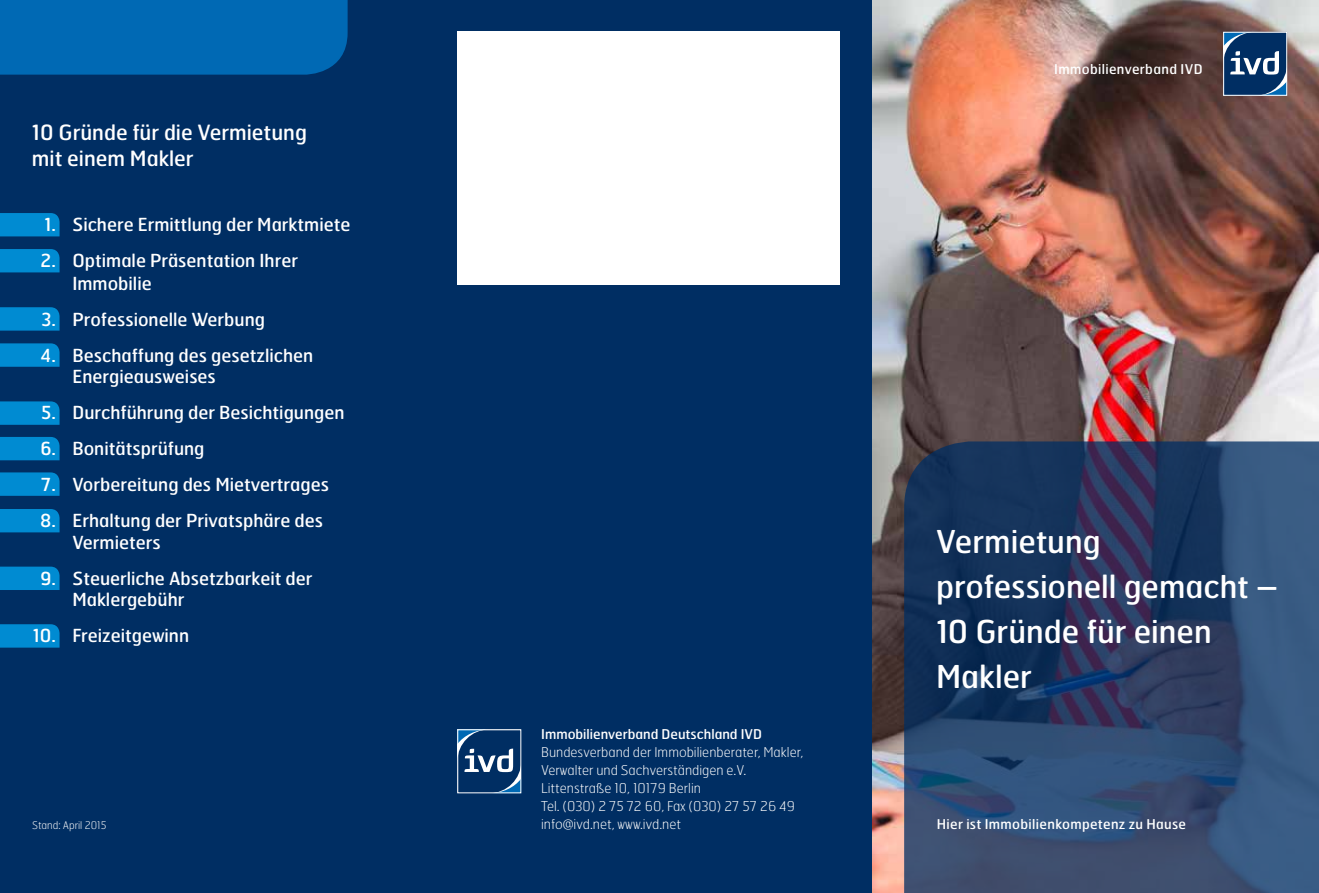
<style>
.page{position:relative;width:1319px;height:893px;background:#fff}
.page>*{position:absolute;margin:0;border:0;box-sizing:border-box;transform-origin:0 0}
.t1{font:31.5px/45px "Hermes";color:#fff}
.t2{font:21px/25.2px "Hermes";color:#fff}
.t3{font:18px/21.6px "Hermes";color:#fff}
.t4{font:100 13.5px/18px "Hermes";color:#fff}
.t5{font:13.5px "Hermes";letter-spacing:.025em;color:#fff}
.t6{font:13.5px "Hermes";color:#fff}
.t7{font:100 10.5px "Hermes";color:#fff}
</style>
<div class="page">
<div style="left:0;top:0;width:425px;height:893px;background:#002e63"></div>
<img style="left:872px;top:0;width:446px;height:893px">
<div style="left:425px;top:0;width:447px;height:893px;background:#002e63"></div>
<svg style="left:1222px;top:32px;width:65px;height:64px;background:#355b86"></svg>
<svg style="left:904px;top:441px;width:414px;height:452px;background:#2b4267"></svg>
<svg style="left:457px;top:729px;width:64px;height:65px"></svg>
<div style="left:457px;top:32px;width:383px;height:253px;background:#fff"></div>
<div style="left:0;top:0;width:347px;height:75px;background:#0069b4"></div>
<svg style="left:0;top:213px;width:60px;height:23px"></svg>
<svg style="left:0;top:249px;width:60px;height:23px"></svg>
<svg style="left:0;top:307px;width:60px;height:24px"></svg>
<svg style="left:0;top:343px;width:60px;height:24px"></svg>
<svg style="left:0;top:401px;width:60px;height:24px"></svg>
<svg style="left:0;top:437px;width:60px;height:23px"></svg>
<svg style="left:0;top:472px;width:60px;height:24px"></svg>
<svg style="left:0;top:509px;width:60px;height:23px"></svg>
<svg style="left:0;top:567px;width:60px;height:23px"></svg>
<svg style="left:0;top:624px;width:60px;height:24px"></svg>
<p class="t2" style="left:32px;top:119px;width:276px">10 Gründe für die Vermietung mit einem Makler</p>
<p class="t3" style="left:44px;top:213px;width:307px">1. Sichere Ermittlung der Marktmiete</p>
<p class="t3" style="left:72px;top:249px;width:227px;line-height:22.5px;text-indent:-32px">2. Optimale Präsentation Ihrer<br>Immobilie</p>
<p class="t3" style="left:41px;top:308px;width:225px">3. Professionelle Werbung</p>
<p class="t3" style="left:72px;top:344px;width:242px;text-indent:-32px">4. Beschaffung des gesetzlichen<br>Energieausweises</p>
<p class="t3" style="left:41px;top:401px;width:305px">5. Durchführung der Besichtigungen</p>
<p class="t3" style="left:40px;top:437px;width:166px">6. Bonitätsprüfung</p>
<p class="t3" style="left:41px;top:473px;width:289px">7. Vorbereitung des Mietvertrages</p>
<p class="t3" style="left:72px;top:509px;width:252px;text-indent:-32px">8. Erhaltung der Privatsphäre des<br>Vermieters</p>
<p class="t3" style="left:72px;top:567px;width:241px;text-indent:-32px">9. Steuerliche Absetzbarkeit der<br>Maklergebühr</p>
<p class="t3" style="left:33px;top:624px;width:158px">10. Freizeitgewinn</p>
<p class="t5" style="left:1054px;top:61px;width:150px">Immobilienverband IVD</p>
<h1 class="t1" style="left:935px;top:518px;width:343px">Vermietung professionell gemacht –<br>10 Gründe für einen<br>Makler</h1>
<p class="t6" style="left:541px;top:726px;width:222px">Immobilienverband Deutschland IVD</p>
<p class="t4" style="left:541px;top:743px;width:263px">Bundesverband der Immobilienberater, Makler, Verwalter und Sachverständigen e.V.<br>Littenstraße 10, 10179 Berlin<br>Tel. (030) 2 75 72 60, Fax (030) 27 57 26 49 info@ivd.net, www.ivd.net</p>
<p class="t7" style="left:32px;top:818px;width:76px">Stand: April 2015</p>
<p class="t5" style="left:936px;top:816px;width:251px">Hier ist Immobilienkompetenz zu Hause</p>
</div>
